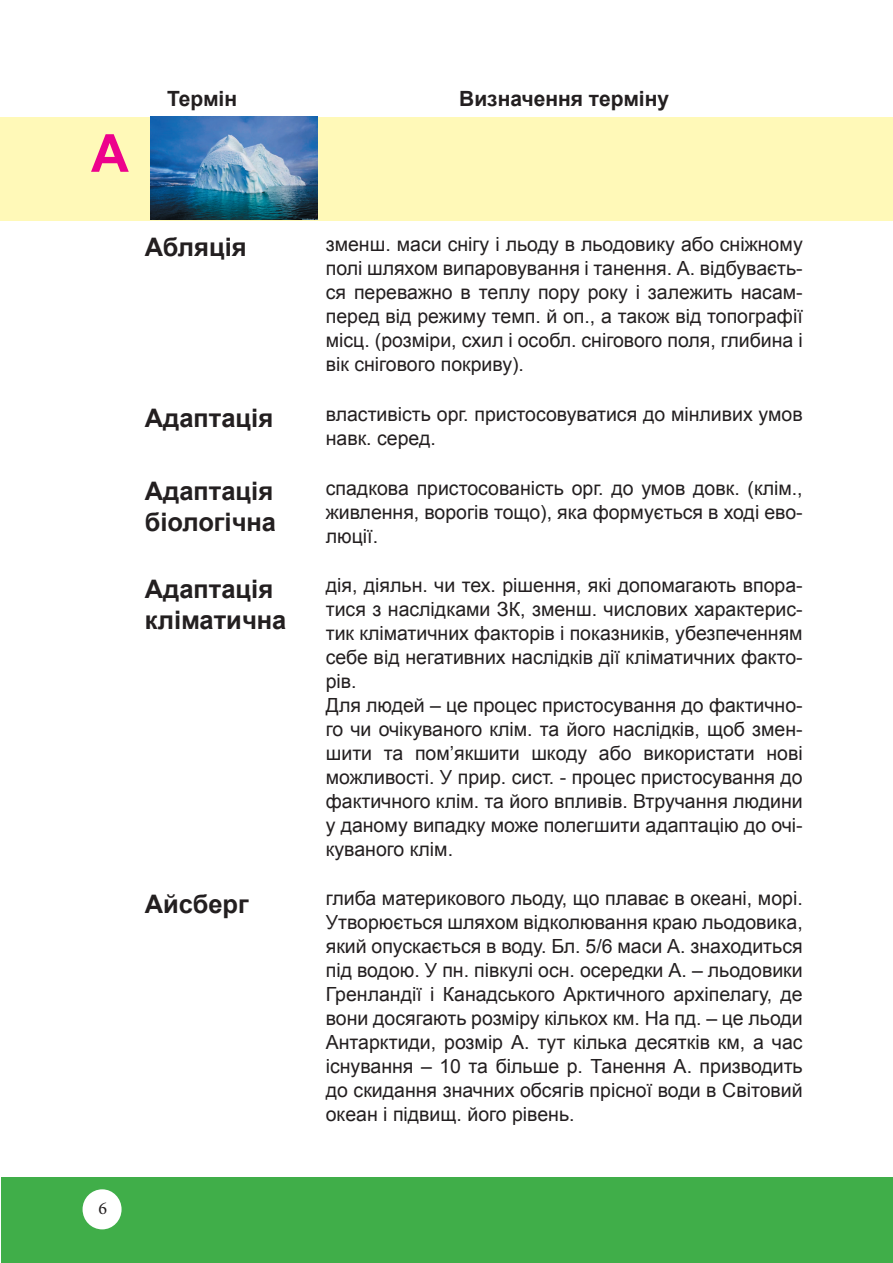
<style>
.page{position:relative;width:893px;height:1263px;background:#fff}
.page>*{position:absolute;margin:0;border:0;box-sizing:border-box;transform-origin:0 0}
.t1{font:150px "Minion Pro";color:#fff}
.t2{font:700 52.5px "Arial";color:#ed028c}
.t3{font:700 25.5px/30.6px "Arial";color:#231f20}
.t4{font:700 21px "Arial";color:#231f20}
.t5{font:19.5px/24px "Arial";color:#231f20;text-align:justify}
</style>
<div class="page">
<div style="left:1px;top:1177px;width:892px;height:86px;background:#40ae49"></div>
<div style="left:0;top:117px;width:893px;height:104px;background:#fff9b8"></div>
<img style="left:151px;top:117px;width:166px;height:103px">
<h2 class="t2" style="left:91px;top:118px;width:39px">А</h2>
<p class="t4" style="left:167px;top:85px;width:72px">Термін</p>
<p class="t4" style="left:459px;top:85px;width:211px">Визначення терміну</p>
<h3 class="t3" style="left:145px;top:232px;width:103px">Абляція</h3>
<p class="t5" style="left:326px;top:233px;width:478px">зменш. маси снігу і льоду в льодовику або сніжному полі шляхом випаровування і танення. А. відбуваєть&shy;ся переважно в теплу пору року і залежить насам&shy;перед від режиму темп. й оп., а також від топографії місц. (розміри, схил і особл. снігового поля, глибина і вік снігового покриву).</p>
<h3 class="t3" style="left:145px;top:404px;width:130px">Адаптація</h3>
<p class="t5" style="left:326px;top:402px;width:478px">властивість орг. пристосовуватися до мінливих умов навк. серед.</p>
<h3 class="t3" style="left:145px;top:477px;width:133px">Адаптація біологічна</h3>
<p class="t5" style="left:326px;top:476px;width:478px">спадкова пристосованість орг. до умов довк. (клім., живлення, ворогів тощо), яка формується в ході ево&shy;люції.</p>
<h3 class="t3" style="left:145px;top:575px;width:143px">Адаптація кліматична</h3>
<p class="t5" style="left:326px;top:573px;width:478px;text-align:left">дія, діяльн. чи тех. рішення, які допомагають впора&shy;тися з наслідками ЗК, зменш. числових характерис&shy;тик кліматичних факторів і показників, убезпеченням себе від негативних наслідків дії кліматичних факто&shy;рів.<br>Для людей – це процес пристосування до фактично&shy;го чи очікуваного клім. та його наслідків, щоб змен&shy;шити та пом’якшити шкоду або використати нові можливості. У прир. сист. - процес пристосування до фактичного клім. та його впливів. Втручання людини у даному випадку може полегшити адаптацію до очі&shy;куваного клім.</p>
<h3 class="t3" style="left:145px;top:890px;width:106px">Айсберг</h3>
<p class="t5" style="left:326px;top:886px;width:478px">глиба материкового льоду, що плаває в океані, морі.<br>Утворюється шляхом відколювання краю льодовика, який опускається в воду. Бл. 5/6 маси А. знаходиться під водою. У пн. півкулі осн. осередки А. – льодовики Гренландії і Канадського Арктичного архіпелагу, де вони досягають розміру кількох км. На пд. – це льоди Антарктиди, розмір А. тут кілька десятків км, а час існування – 10 та більше р. Танення А. призводить до скидання значних обсягів прісної води в Світовий океан і підвищ. його рівень.</p>
<h1 class="t1" style="left:73px;top:1104px;width:60px">•<sup>6</sup></h1>
</div>
